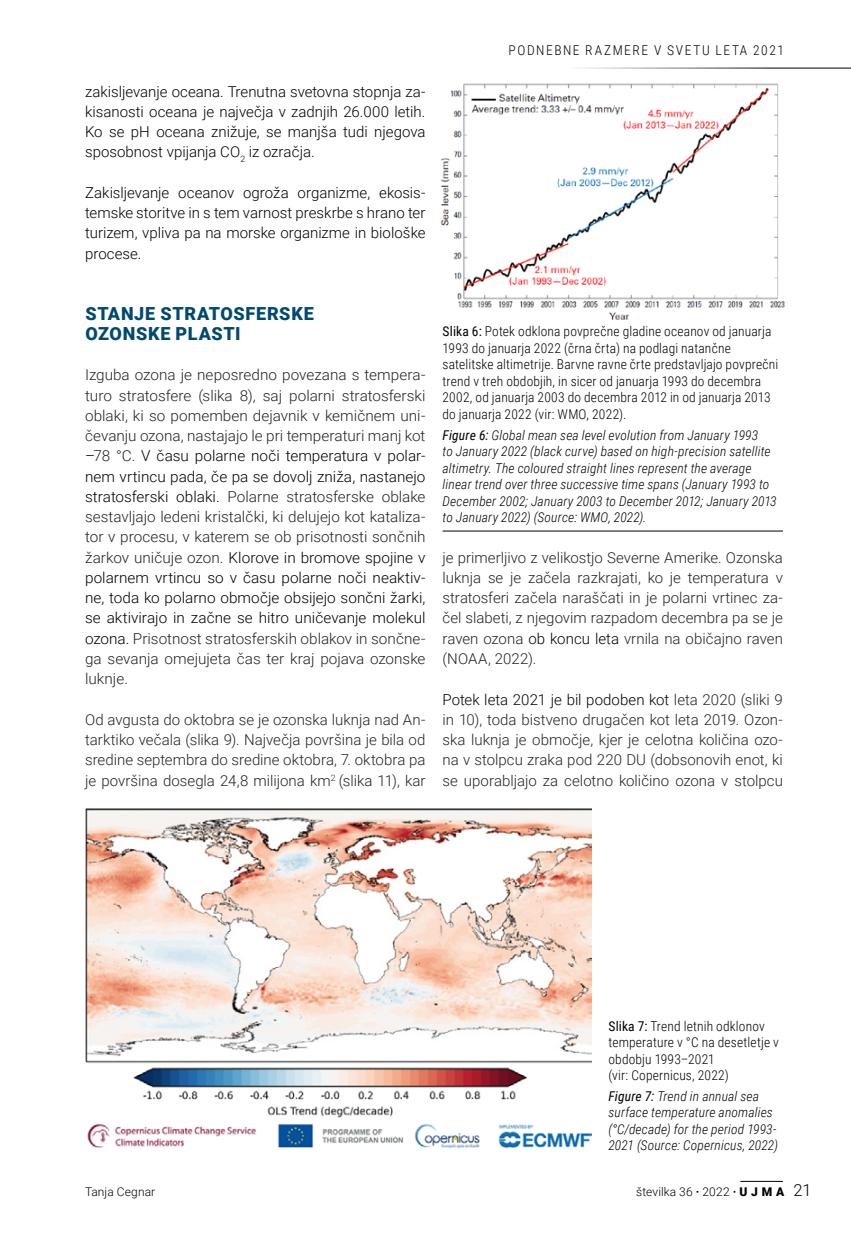
<style>
.page{position:relative;width:851px;height:1234px;background:#fff}
.page>*{position:absolute;margin:0;border:0;box-sizing:border-box;transform-origin:0 0}
._01_Naslov_Mo__12_bl{font:900 18px/20.2px "Roboto";letter-spacing:.04em;color:#004a6f}
._00_normal_10pt_SLO{font:300 15px/20.2px "Roboto";color:#202428;text-align:justify}
._00_normal_10pt_SLO-2{font:300 15px/20.2px "Roboto";color:#000;text-align:justify}
._06_podpis_pod_sliko{font:italic 300 13.5px/16.5px "Roboto Condensed";letter-spacing:.01em;color:#000}
._06_podpis_pod_sliko-2{font:300 13.5px/16.5px "Roboto Condensed";letter-spacing:.01em;color:#000}
._06_podpis_pod_sliko-3{font:300 13.5px "Roboto Condensed";letter-spacing:.12em;color:#000}
.t1{font:300 12px "Roboto";letter-spacing:.01em;color:#000}
.s1{color:#000}
.s2{font-weight:400}
.s3{font-weight:700}
.s4{font-weight:900}
.s5{font-size:16.5px}
</style>
<div class="page">
<img style="left:85px;top:808px;width:506px;height:340px">
<hr style="left:442px;top:530px;width:340px;height:1px;background:#000">
<img style="left:440px;top:83px;width:346px;height:236px">
<hr style="left:566px;top:68px;width:284px;height:1px;background:#000">
<hr style="left:740px;top:1180px;width:42px;height:1px;background:#000">
<p class="_00_normal_10pt_SLO-2" style="left:85px;top:81px;width:342px">zakisljevanje oceana. Trenutna svetovna stopnja za&shy;kisanosti oceana je največja v zadnjih 26.000 letih.<br>Ko se pH oceana znižuje, se manjša tudi njegova sposobnost vpijanja CO<sub>2</sub> iz ozračja.</p>
<p class="_00_normal_10pt_SLO-2" style="left:85px;top:182px;width:342px">Zakisljevanje oceanov ogroža organizme, ekosis&shy;temske storitve in s tem varnost preskrbe s hrano ter turizem, vpliva pa na morske organizme in biološke procese.</p>
<p class="_06_podpis_pod_sliko-3" style="left:508px;top:41px;width:277px">PODNEBNE RAZMERE V SVETU LETA 2021</p>
<p class="_01_Naslov_Mo__12_bl" style="left:85px;top:302px;width:230px">STANJE STRATOSFERSKE<br>OZONSKE PLASTI</p>
<p class="_00_normal_10pt_SLO" style="left:85px;top:364px;width:342px">Izguba ozona je neposredno povezana s tempera&shy;turo stratosfere (slika 8), saj polarni stratosferski oblaki, ki so pomemben dejavnik v kemičnem uni&shy;čevanju ozona, nastajajo le pri temperaturi manj kot <span class="s1">–</span>78 °C. <span class="s1">V času polarne noči temperatura v polar&shy;nem vrtincu pada, če pa se dovolj zniža, nastanejo stratosferski oblaki.</span> Polarne stratosferske oblake sestavljajo ledeni kristalčki, ki delujejo kot kataliza&shy;tor v procesu, v katerem se ob prisotnosti sončnih žarkov uničuje ozon. <span class="s1">Klorove in bromove spojine v polarnem vrtincu so v času polarne noči neaktiv&shy;ne, toda ko polarno območje obsijejo sončni žarki, se aktivirajo in začne se hitro uničevanje molekul ozona.</span> Prisotnost stratosferskih oblakov in sončne&shy;ga sevanja omejujeta čas ter kraj pojava ozonske luknje.</p>
<p class="_00_normal_10pt_SLO" style="left:85px;top:708px;width:342px">Od avgusta do oktobra se je ozonska luknja nad An&shy;tarktiko večala (slika 9). Največja površina je bila od sredine septembra do sredine oktobra, 7. oktobra pa je površina dosegla 24,8 milijona km<sup>2</sup> (slika 11), kar</p>
<p class="_06_podpis_pod_sliko-2" style="left:442px;top:322px;width:337px"><span class="s2">Slika 6:</span> Potek odklona povprečne gladine oceanov od januarja 1993 do januarja 2022 (črna črta) na podlagi natančne satelitske altimetrije. Barvne ravne črte predstavljajo povprečni trend v treh obdobjih, in sicer od januarja 1993 do decembra 2002, od januarja 2003 do decembra 2012 in od januarja 2013 do januarja 2022 (vir: WMO, 2022).</p>
<p class="_06_podpis_pod_sliko" style="left:442px;top:426px;width:335px"><span class="s2">Figure 6:</span> Global mean sea level evolution from January 1993<br>to January 2022 (black curve) based on high-precision satellite altimetry. The coloured straight lines represent the average linear trend over three successive time spans (January 1993 to December 2002; January 2003 to December 2012; January 2013 to January 2022) (Source: WMO, 2022).</p>
<p class="_00_normal_10pt_SLO" style="left:442px;top:546px;width:342px">je primerljivo z velikostjo Severne Amerike. Ozonska luknja se je začela razkrajati, ko je temperatura v stratosferi začela naraščati in je polarni vrtinec za&shy;čel slabeti, z njegovim razpadom decembra pa se je raven ozona <span class="s1">ob koncu leta</span> vrnila na običajno raven (NOAA, 2022).</p>
<p class="_00_normal_10pt_SLO" style="left:442px;top:688px;width:342px"><span class="s1">Potek leta 2021 je bil podoben kot</span> leta 2020 (sliki 9 in 10), toda bistveno drugačen kot leta 2019. Ozon&shy;ska luknja je območje, kjer je celotna količina ozo&shy;na v stolpcu zraka pod 220 DU (dobsonovih enot, ki se uporabljajo za celotno količino ozona v stolpcu</p>
<p class="t1" style="left:85px;top:1183px;width:72px">Tanja Cegnar</p>
<p class="_06_podpis_pod_sliko-2" style="left:608px;top:1016px;width:172px"><span class="s2">Slika 7:</span> Trend letnih odklonov temperature v °C na desetletje v obdobju 1993–2021<br>(vir: Copernicus, 2022)</p>
<p class="_06_podpis_pod_sliko" style="left:608px;top:1086px;width:171px"><span class="s2">Figure 7:</span> Trend in annual sea surface temperature anomalies (°C/decade) for the period 1993-<br>2021 (Source: Copernicus, 2022)</p>
<p class="t1" style="left:636px;top:1183px;width:177px">številka 36 <span class="s3">·</span> 2022 <span class="s3">·</span> <span class="s4">U J M A</span> <span class="s5">21</span></p>
</div>
